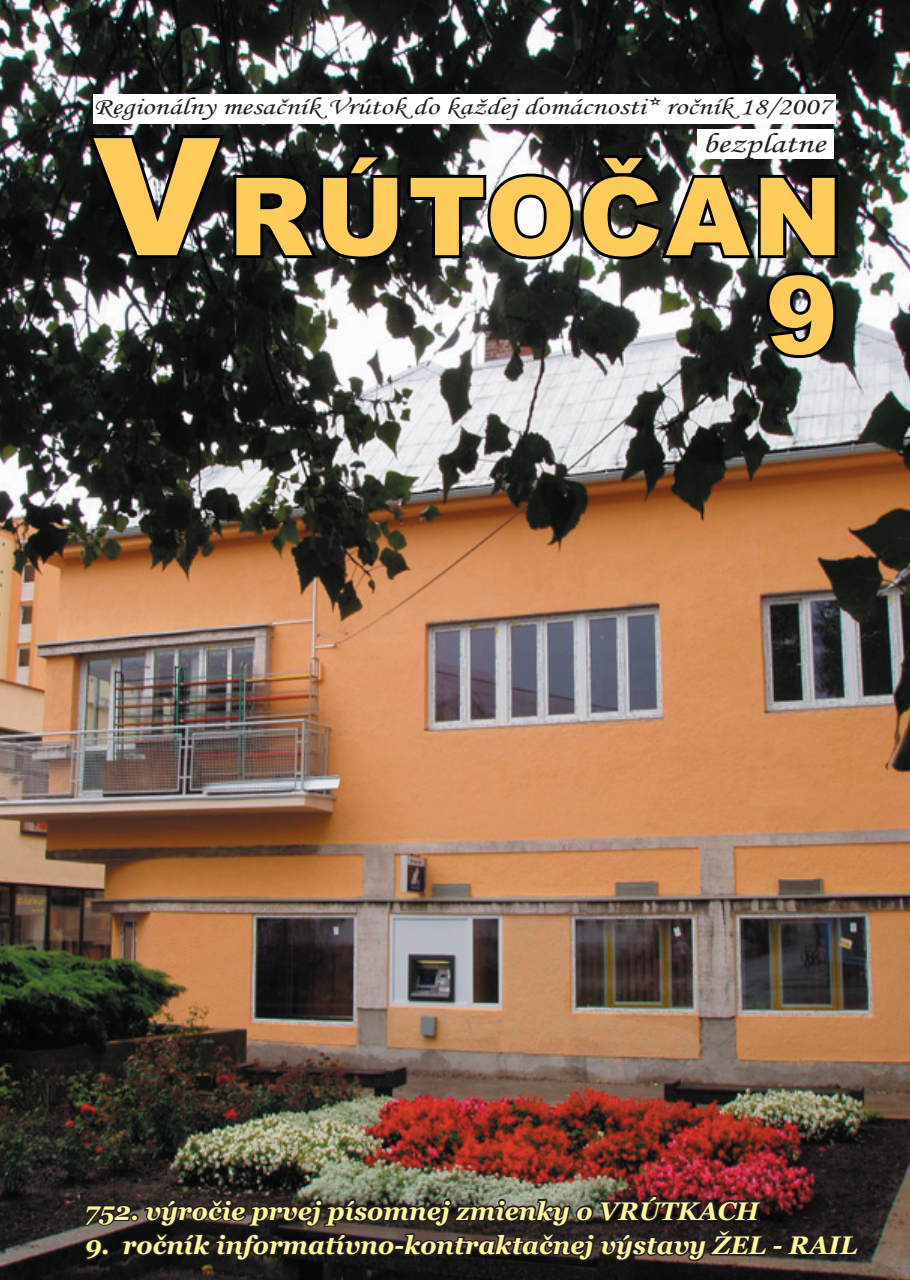
<style>
.page{position:relative;width:910px;height:1280px;background:#fff}
.page>*{position:absolute;margin:0;border:0;box-sizing:border-box;transform-origin:0 0}
.t1{font:900 108px "Arial";letter-spacing:.03em;color:#fecc5b}
.t2{font:27.75px "Monotype Corsiva";color:#231f20;scale:1.3 1}
.t3{font:italic 700 25.5px "Georgia";color:#fff79a}
.t4{font:24.3px "Monotype Corsiva";color:#231f20;scale:1.27 1}
.s1{font-size:163.5px}
</style>
<div class="page">
<img style="left:0;top:0;width:910px;height:1280px">
<div style="left:93px;top:94px;width:742px;height:30px;background:#fff"></div>
<div style="left:698px;top:130px;width:136px;height:29px;background:#fff"></div>
<img style="left:85px;top:132px;width:756px;height:230px">
<img style="left:80px;top:1177px;width:781px;height:101px">
<p class="t4" style="left:93px;top:92px;width:583px">Regionálny mesačník Vrútok do každej domácnosti* ročník 18/2007</p>
<p class="t1" style="left:93px;top:138px;width:751px"><span class="s1">V</span>RÚTOČAN</p>
<p class="t2" style="left:702px;top:127px;width:96px">bezplatne</p>
<p class="t1" style="left:766px;top:237px;width:74px">9</p>
<p class="t3" style="left:85px;top:1196px;width:676px">752. výročie prvej písomnej zmienky o VRÚTKACH</p>
<p class="t3" style="left:85px;top:1231px;width:774px">9. ročník informatívno-kontraktačnej výstavy ŽEL - RAIL</p>
</div>
